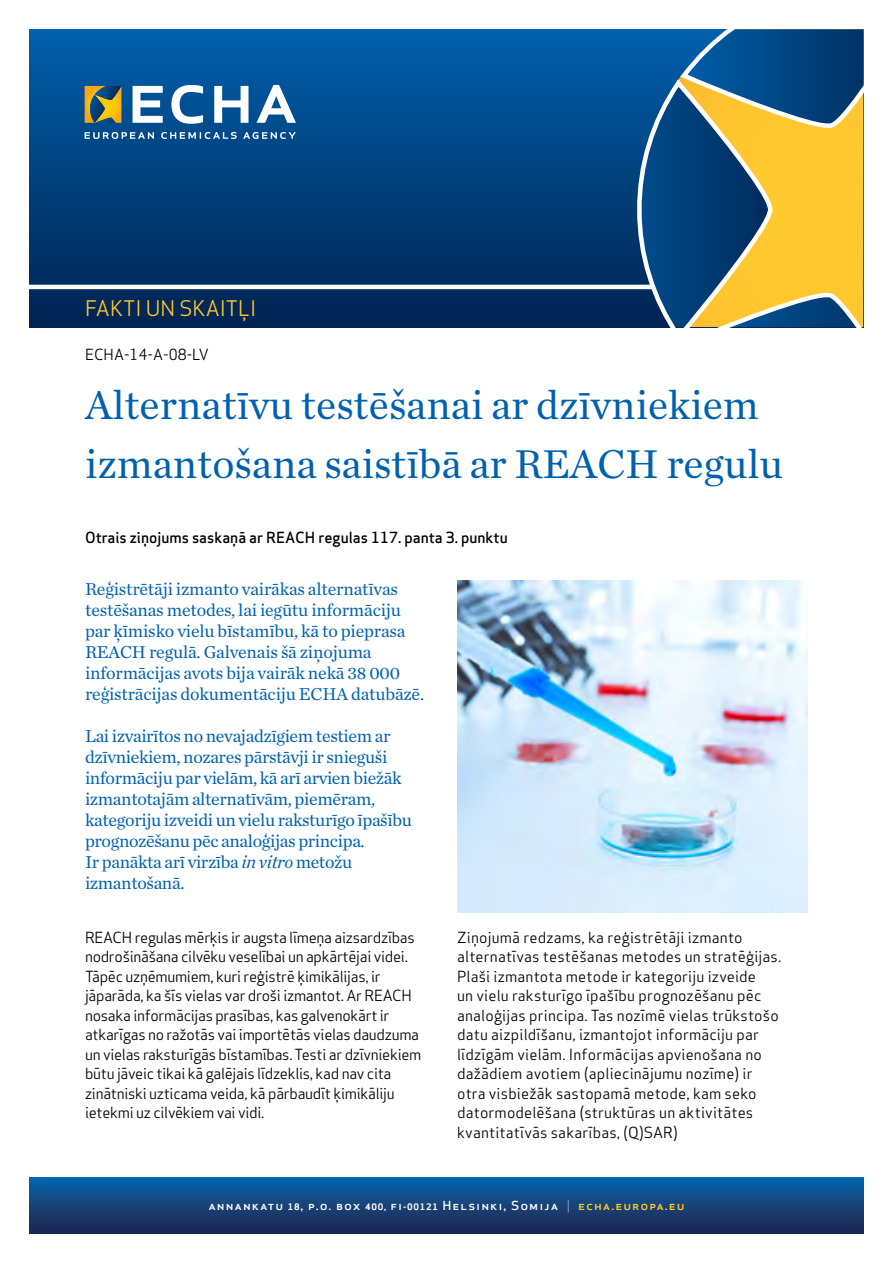
<style>
.page{position:relative;width:893px;height:1263px;background:#fff}
.page>*{position:absolute;margin:0;border:0;box-sizing:border-box;transform-origin:0 0}
.t1{font:42px/58.5px "Chronicle Text G1";color:#0061af}
.t2{font:21px "Apex Sans";color:#ffc92f}
.t3{font:18px/21px "Chronicle Text G1";letter-spacing:-.02em;color:#0061af}
.t4{font:15px/19.5px "Apex Sans";letter-spacing:-.01em;color:#000}
.t5{font:15px/19.5px "Apex Sans";letter-spacing:.01em;color:#000}
.t6{font:500 15px "Apex Sans";color:#000}
.t7{font:500 12.15px "Apex Sans";letter-spacing:.075em;color:#fff;scale:1.08 1}
.s1{font-style:italic}
.s2{font-weight:700;font-size:8.7px}
.s3{font-weight:700;font-size:8.25px}
.s4{font-weight:300}
.s5{color:#ffc92f}
</style>
<div class="page">
<div style="left:30px;top:1178px;width:833px;height:55px;background:linear-gradient(to bottom,#0464a9,#21244c)"></div>
<svg style="left:30px;top:29px;width:596px;height:298px;background:#00417d"></svg>
<svg style="left:626px;top:29px;width:237px;height:298px;background:#697d6c"></svg>
<svg style="left:85px;top:132px;width:211px;height:7px"></svg>
<svg style="left:133px;top:85px;width:163px;height:39px"></svg>
<svg style="left:85px;top:86px;width:36px;height:37px"></svg>
<hr style="left:26px;top:285px;width:627px;height:4px;background:#fff">
<img style="left:457px;top:581px;width:351px;height:331px">
<p class="t2" style="left:85px;top:291px;width:173px">FAKTI UN SKAITĻI</p>
<p class="t4" style="left:85px;top:343px;width:125px">ECHA-14-A-08-LV</p>
<h1 class="t1" style="left:85px;top:374px;width:700px">Alternatīvu testēšanai ar dzīvniekiem izmantošana saistībā ar REACH regulu</h1>
<p class="t6" style="left:85px;top:524px;width:424px">Otrais ziņojums saskaņā ar REACH regulas 117. panta 3. punktu</p>
<p class="t3" style="left:85px;top:577px;width:341px">Reģistrētāji izmanto vairākas alternatīvas testēšanas metodes, lai iegūtu informāciju par ķīmisko vielu bīstamību, kā to pieprasa REACH regulā. Galvenais šā ziņojuma informācijas avots bija vairāk nekā 38 000 reģistrācijas dokumentāciju ECHA datubāzē.</p>
<p class="t3" style="left:85px;top:725px;width:328px">Lai izvairītos no nevajadzīgiem testiem ar dzīvniekiem, nozares pārstāvji ir snieguši informāciju par vielām, kā arī arvien biežāk izmantotajām alternatīvām, piemēram, kategoriju izveidi un vielu raksturīgo īpašību prognozēšanu pēc analoģijas principa.<br>Ir panākta arī virzība <span class="s1">in vitro</span> metožu izmantošanā.</p>
<p class="t4" style="left:85px;top:926px;width:338px">REACH regulas mērķis ir augsta līmeņa aizsardzības nodrošināšana cilvēku veselībai un apkārtējai videi.<br>Tāpēc uzņēmumiem, kuri reģistrē ķimikālijas, ir jāparāda, ka šīs vielas var droši izmantot. Ar REACH nosaka informācijas prasības, kas galvenokārt ir atkarīgas no ražotās vai importētās vielas daudzuma un vielas raksturīgās bīstamības. Testi ar dzīvniekiem būtu jāveic tikai kā galējais līdzeklis, kad nav cita zinātniski uzticama veida, kā pārbaudīt ķimikāliju ietekmi uz cilvēkiem vai vidi.</p>
<p class="t5" style="left:457px;top:926px;width:326px">Ziņojumā redzams, ka reģistrētāji izmanto alternatīvas testēšanas metodes un stratēģijas.<br>Plaši izmantota metode ir kategoriju izveide<br>un vielu raksturīgo īpašību prognozēšanu pēc analoģijas principa. Tas nozīmē vielas trūkstošo datu aizpildīšanu, izmantojot informāciju par līdzīgām vielām. Informācijas apvienošana no dažādiem avotiem (apliecinājumu nozīme) ir otra visbiežāk sastopamā metode, kam seko datormodelēšana (struktūras un aktivitātes kvantitatīvās sakarības, (Q)SAR)</p>
<p class="t7" style="left:208px;top:1195px;width:442px">annankatu <span class="s2">18</span>, p.o. box <span class="s2">400,</span> fi<span class="s3">-</span><span class="s2">00121</span> Helsinki, Somija <span class="s4">|</span> <span class="s5">echa.europa.eu</span></p>
</div>
